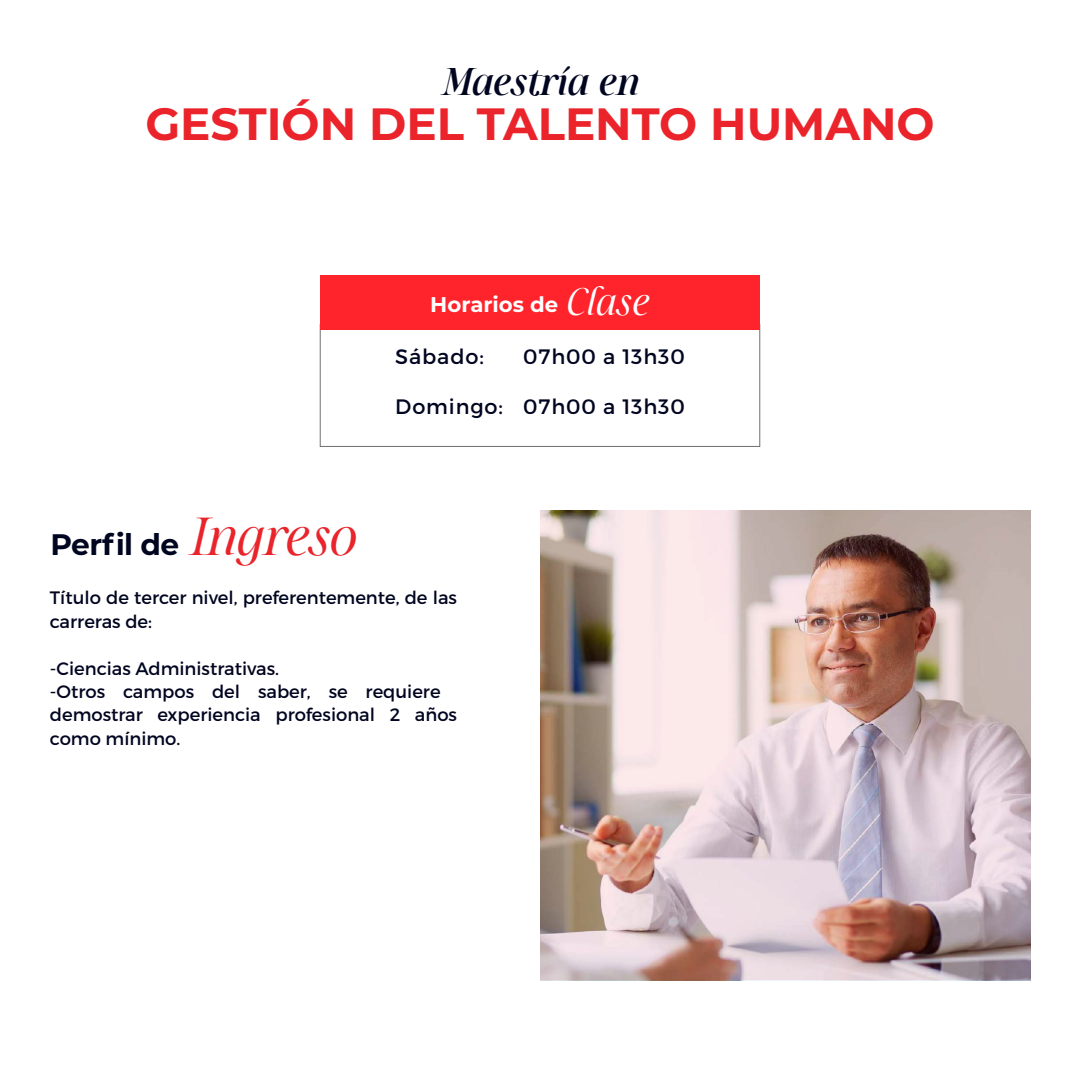
<style>
.page{position:relative;width:1080px;height:1080px;background:#fff}
.page>*{position:absolute;margin:0;border:0;box-sizing:border-box;transform-origin:0 0}
.t1{font:700 45.2px "Montserrat";color:#eb242b}
.t2{font:italic 500 35.3px "Sharpe PERSONAL";color:#000520}
.t3{font:700 29.7px "Montserrat";letter-spacing:-.02em;color:#000520}
.t4{font:700 21.2px "Montserrat";color:#fff}
.t5{font:20.9px "Montserrat";letter-spacing:.04em;color:#000520}
.t6{font:18px/23.4px "Montserrat";color:#000520}
.s1{font-family:"Sharpe PERSONAL";font-weight:300;font-style:italic;font-size:48.8px;color:#e9242b}
.s2{font-family:"Sharpe PERSONAL";font-weight:300;font-style:italic;font-size:34.9px}
</style>
<div class="page">
<div style="left:320px;top:324px;width:440px;height:123px;border:1px solid #706f6f"></div>
<div style="left:320px;top:275px;width:440px;height:54px;background:#ff242b"></div>
<img style="left:540px;top:510px;width:490px;height:470px">
<h2 class="t2" style="left:443px;top:57px;width:198px">Maestría en</h2>
<h1 class="t1" style="left:145px;top:91px;width:791px">GESTIÓN DEL TALENTO HUMANO</h1>
<h3 class="t3" style="left:50px;top:523px;width:309px">Perfil de <span class="s1">Ingreso</span></h3>
<p class="t4" style="left:430px;top:290px;width:221px">Horarios de <span class="s2">Clase</span></p>
<p class="t5" style="left:395px;top:344px;width:90px">Sábado:</p>
<p class="t5" style="left:395px;top:394px;width:109px">Domingo:</p>
<p class="t5" style="left:523px;top:344px;width:163px">07h00 a 13h30</p>
<p class="t5" style="left:523px;top:394px;width:163px">07h00 a 13h30</p>
<p class="t6" style="left:50px;top:586px;width:409px">Título de tercer nivel, preferentemente, de las carreras de:</p>
<p class="t6" style="left:50px;top:656px;width:409px">-Ciencias Administrativas.<br>-Otros campos del saber, se requiere demostrar experiencia profesional 2 años como mínimo.</p>
</div>
